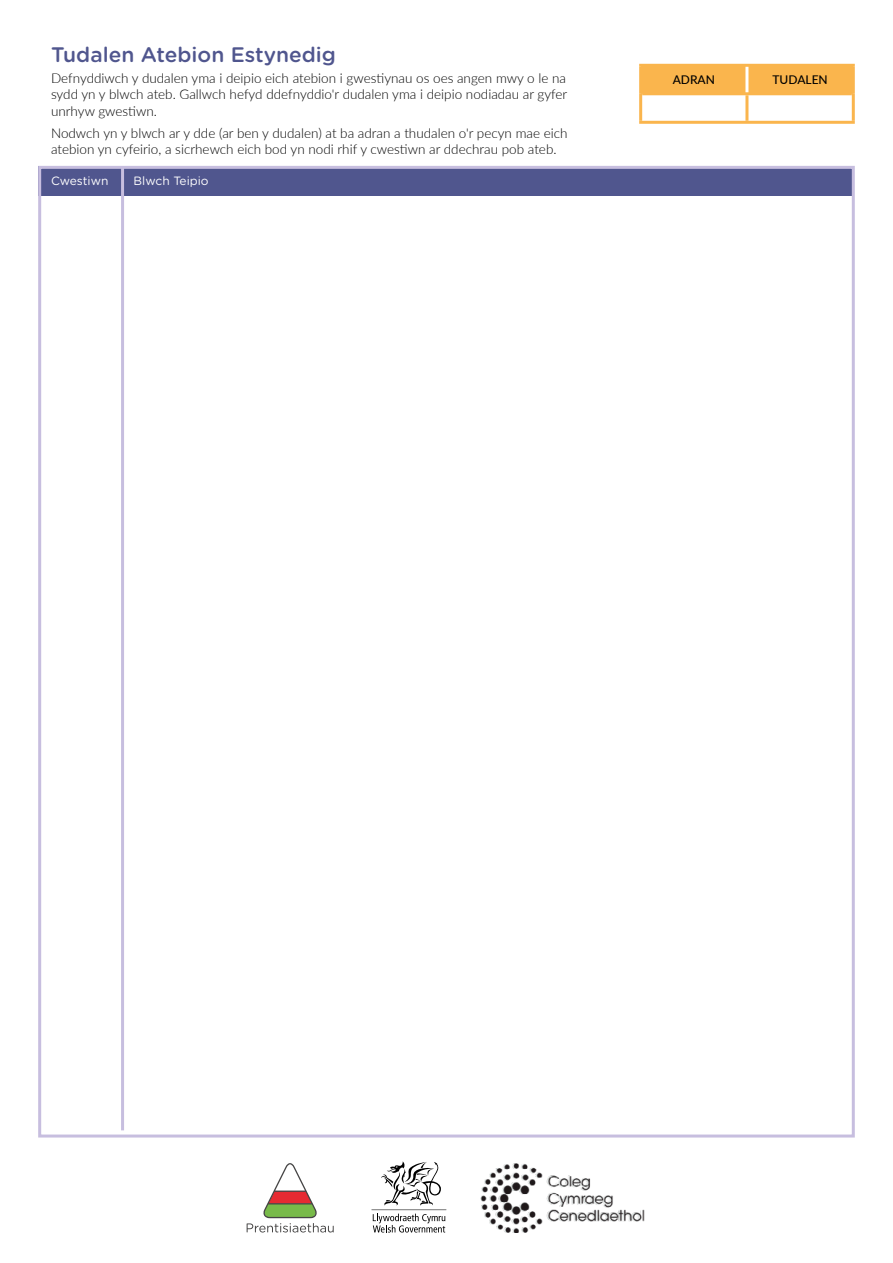
<style>
.page{position:relative;width:893px;height:1263px;background:#fff}
.page>*{position:absolute;margin:0;border:0;box-sizing:border-box;transform-origin:0 0}
.t1{font:500 21px "Gotham Rounded";color:#50568e}
.t2{font:300 13.5px/16.2px "Lato";color:#000;text-align:justify}
.t3{font:12px "Gotham Rounded";color:#fff}
.t4{font:500 12px "Lato";color:#000}
</style>
<div class="page">
<div style="left:39px;top:167px;width:815px;height:29px;background:#50568e"></div>
<hr style="left:121px;top:167px;width:3px;height:963px;background:#c7bedf">
<div style="left:642px;top:67px;width:210px;height:25px;background:#fab54d"></div>
<hr style="left:639px;top:67px;width:3px;height:27px;background:#fab54d">
<hr style="left:639px;top:64px;width:108px;height:3px;background:#fab54d">
<hr style="left:747px;top:64px;width:108px;height:3px;background:#fab54d">
<hr style="left:852px;top:67px;width:3px;height:27px;background:#fab54d">
<hr style="left:639px;top:94px;width:3px;height:27px;background:#fab54d">
<hr style="left:642px;top:92px;width:105px;height:3px;background:#fab54d">
<hr style="left:747px;top:92px;width:105px;height:3px;background:#fab54d">
<hr style="left:745px;top:95px;width:3px;height:26px;background:#fab54d">
<hr style="left:852px;top:94px;width:3px;height:27px;background:#fab54d">
<hr style="left:639px;top:121px;width:108px;height:3px;background:#fab54d">
<hr style="left:747px;top:121px;width:108px;height:3px;background:#fab54d">
<hr style="left:745px;top:67px;width:3px;height:25px;background:#fff">
<svg style="left:247px;top:1163px;width:87px;height:69px"></svg>
<svg style="left:371px;top:1161px;width:75px;height:71px"></svg>
<img style="left:480px;top:1163px;width:165px;height:69px">
<h1 class="t1" style="left:51px;top:39px;width:286px">Tudalen Atebion Estynedig</h1>
<p class="t2" style="left:51px;top:70px;width:518px">Defnyddiwch y dudalen yma i deipio eich atebion i gwestiynau os oes angen mwy o le na sydd yn y blwch ateb. Gallwch hefyd ddefnyddio'r dudalen yma i deipio nodiadau ar gyfer unrhyw gwestiwn.</p>
<p class="t2" style="left:51px;top:124px;width:518px">Nodwch yn y blwch ar y dde (ar ben y dudalen) at ba adran a thudalen o'r pecyn mae eich atebion yn cyfeirio, a sicrhewch eich bod yn nodi rhif y cwestiwn ar ddechrau pob ateb.</p>
<p class="t3" style="left:51px;top:173px;width:59px">Cwestiwn</p>
<p class="t3" style="left:134px;top:173px;width:77px">Blwch Teipio</p>
<p class="t4" style="left:673px;top:71px;width:44px">ADRAN</p>
<p class="t4" style="left:772px;top:71px;width:57px">TUDALEN</p>
</div>
